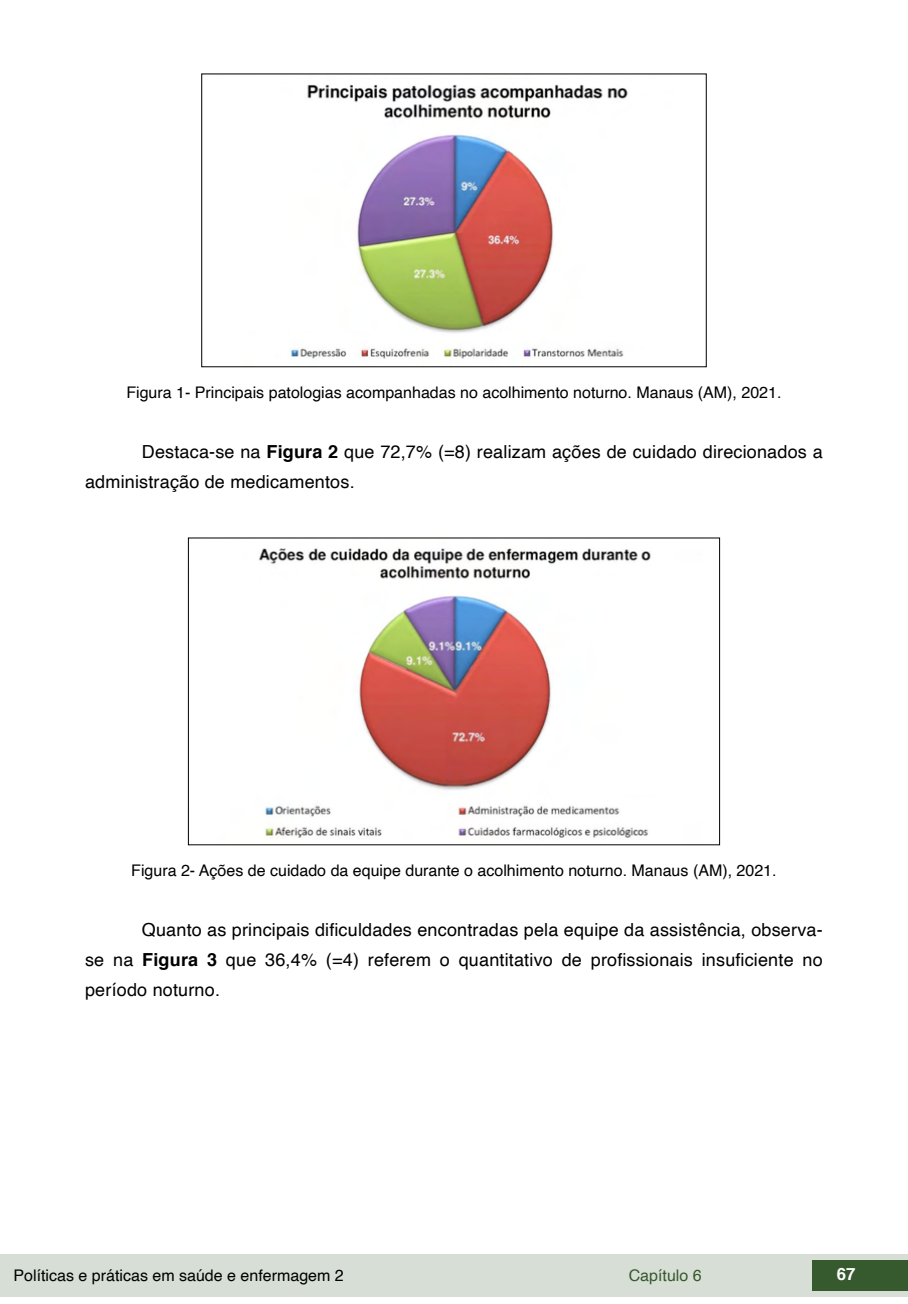
<style>
.page{position:relative;width:908px;height:1304px;background:#fff}
.page>*{position:absolute;margin:0;border:0;box-sizing:border-box;transform-origin:0 0}
.t1{font:18px/30px "Helvetica";letter-spacing:.01em;color:#000}
.t2{font:700 16.8px "Helvetica";color:#fff}
.t3{font:16px "Helvetica";color:#000}
.t4{font:16px "Helvetica";color:#36592e}
.s1{font-weight:700}
</style>
<div class="page">
<div style="left:0;top:1254px;width:906px;height:43px;background:#d7ded5"></div>
<div style="left:812px;top:1261px;width:95px;height:30px;background:#36592e"></div>
<img style="left:290px;top:84px;width:338px;height:275px">
<img style="left:259px;top:548px;width:392px;height:290px">
<p class="t3" style="left:126px;top:380px;width:656px">Figura 1- Principais patologias acompanhadas no acolhimento noturno. Manaus (AM), 2021.</p>
<p class="t1" style="left:85px;top:437px;width:738px;text-indent:57px">Destaca-se na <span class="s1">Figura 2</span> que 72,7% (=8) realizam ações de cuidado direcionados a administração de medicamentos.</p>
<p class="t3" style="left:131px;top:858px;width:646px">Figura 2- Ações de cuidado da equipe durante o acolhimento noturno. Manaus (AM), 2021.</p>
<p class="t1" style="left:85px;top:915px;width:738px;text-align:justify;text-indent:57px">Quanto as principais dificuldades encontradas pela equipe da assistência, observa&shy;se na <span class="s1">Figura 3</span> que 36,4% (=4) referem o quantitativo de profissionais insuficiente no período noturno.</p>
<p class="t3" style="left:14px;top:1263px;width:331px">Políticas e práticas em saúde e enfermagem 2</p>
<p class="t4" style="left:628px;top:1263px;width:74px">Capítulo 6</p>
<p class="t2" style="left:836px;top:1261px;width:20px">67</p>
</div>
